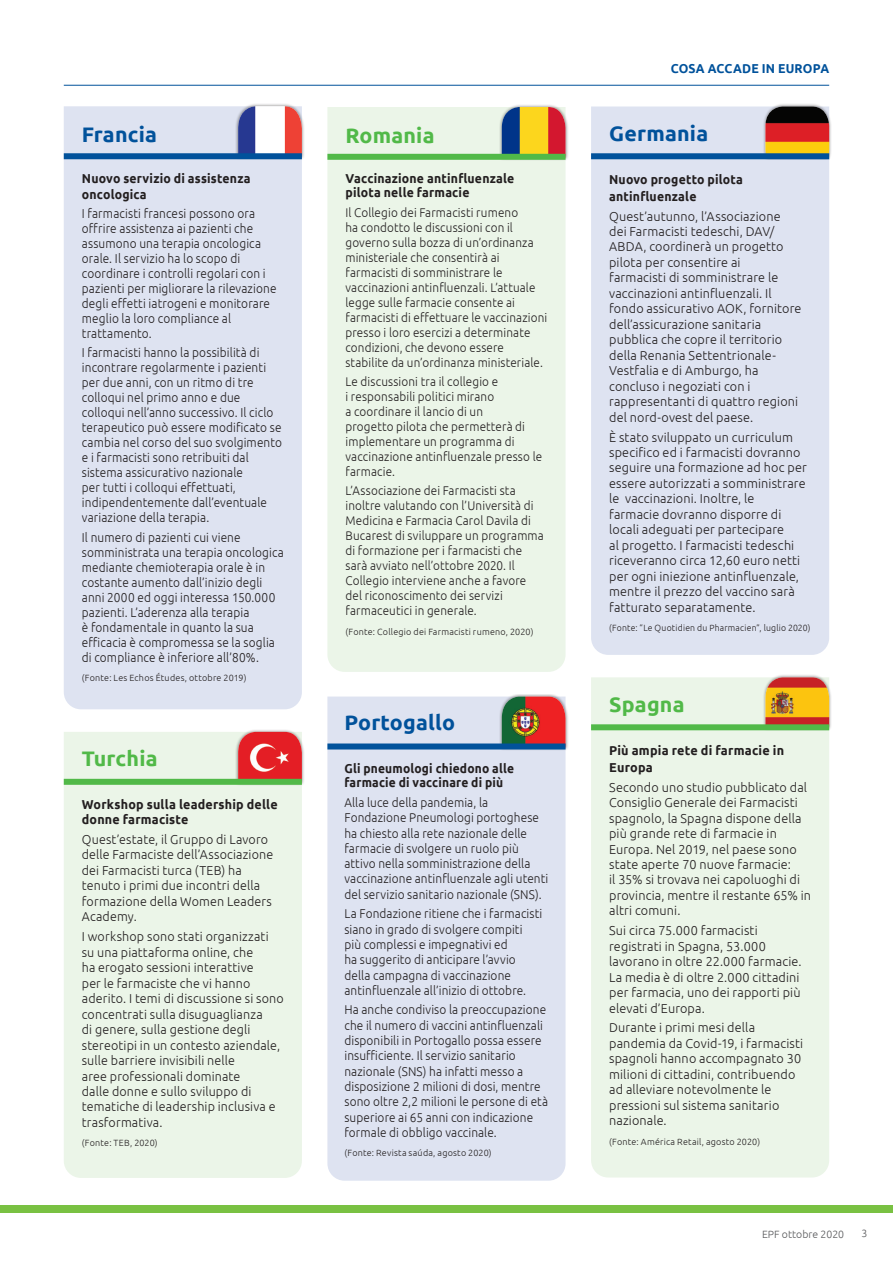
<style>
.page{position:relative;width:893px;height:1263px;background:#fff}
.page>*{position:absolute;margin:0;border:0;box-sizing:border-box;transform-origin:0 0}
.COUNTRY_HEADING_GREE{font:700 21px "Ubuntu";letter-spacing:.01em;color:#01529b}
.COUNTRY_HEADING_GREE-2{font:700 21px "Ubuntu";letter-spacing:.01em;color:#51b948}
.MAIN_BODY{font:300 12.9px/15.5px "Ubuntu";letter-spacing:.01em;color:#231f20}
.MAIN_BODY-2{font:300 12.9px/15px "Ubuntu";letter-spacing:.01em;color:#231f20;scale:.92 1}
.MAIN_BODY_BOLD{font:700 12.9px/16.5px "Ubuntu";letter-spacing:.015em;color:#231f20;scale:.95 1}
.MAIN_BODY_BOLD-2{font:700 12.9px/16.5px "Ubuntu";letter-spacing:.015em;color:#231f20}
.MAIN_BODY_BOLD-3{font:700 12.9px/14.7px "Ubuntu";letter-spacing:.015em;color:#231f20;scale:.93 1}
.t1{font:700 12.9px "Ubuntu";letter-spacing:.015em;color:#01529b;scale:.95 1}
.MAIN_BODY-3{font:300 12.75px/15.3px "Ubuntu";letter-spacing:.01em;color:#231f20;scale:.93 1}
.MAIN_BODY-4{font:300 12.6px/15px "Ubuntu";letter-spacing:.01em;color:#231f20;scale:.93 1}
.t2{font:300 10.5px "Ubuntu";color:#57585a}
.SOURCE{font:300 9px "Ubuntu";letter-spacing:.025em;color:#231f20}
.SOURCE-2{font:300 9px "Ubuntu";letter-spacing:.025em;color:#231f20;scale:.96 1}
</style>
<div class="page">
<hr style="left:64px;top:85px;width:765px;height:1px;background:#01529b">
<div style="left:0;top:1205px;width:893px;height:8px;background:#79c142"></div>
<div style="left:591px;top:677px;width:238px;height:500px;background:#ebf5e8"></div>
<div style="left:591px;top:106px;width:238px;height:549px;background:#dee3f1"></div>
<div style="left:64px;top:106px;width:238px;height:603px;background:#dee3f1"></div>
<div style="left:235px;top:103px;width:70px;height:57px;background:#231f20;opacity:.5"></div>
<img style="left:238px;top:106px;width:64px;height:47px">
<div style="left:64px;top:153px;width:238px;height:6px;background:#01529b"></div>
<div style="left:762px;top:104px;width:70px;height:56px;background:#231f20;opacity:.5"></div>
<img style="left:765px;top:106px;width:64px;height:47px">
<div style="left:591px;top:153px;width:238px;height:6px;background:#01529b"></div>
<div style="left:327px;top:696px;width:239px;height:485px;background:#dee3f1"></div>
<div style="left:499px;top:694px;width:69px;height:56px;background:#231f20;opacity:.5"></div>
<img style="left:502px;top:696px;width:64px;height:47px">
<div style="left:327px;top:743px;width:239px;height:6px;background:#01529b"></div>
<div style="left:327px;top:107px;width:239px;height:565px;background:#ebf5e8"></div>
<div style="left:499px;top:104px;width:69px;height:57px;background:#231f20;opacity:.5"></div>
<img style="left:502px;top:107px;width:64px;height:47px">
<div style="left:327px;top:154px;width:239px;height:6px;background:#51b948"></div>
<div style="left:762px;top:674px;width:70px;height:57px;background:#231f20;opacity:.5"></div>
<img style="left:765px;top:677px;width:64px;height:47px">
<div style="left:591px;top:724px;width:238px;height:6px;background:#51b948"></div>
<div style="left:64px;top:732px;width:238px;height:446px;background:#ebf5e8"></div>
<div style="left:235px;top:729px;width:70px;height:57px;background:#231f20;opacity:.5"></div>
<img style="left:238px;top:732px;width:64px;height:47px">
<div style="left:64px;top:779px;width:238px;height:6px;background:#51b948"></div>
<p class="COUNTRY_HEADING_GREE" style="left:82px;top:122px;width:77px">Francia</p>
<p class="MAIN_BODY_BOLD" style="left:82px;top:171px;width:179px;line-height:15.5px">Nuovo servizio di assistenza oncologica</p>
<p class="MAIN_BODY-2" style="left:82px;top:206px;width:213px">I farmacisti francesi possono ora offrire assistenza ai pazienti che assumono una terapia oncologica orale. Il servizio ha lo scopo di coordinare i controlli regolari con i pazienti per migliorare la rilevazione degli effetti iatrogeni e monitorare meglio la loro compliance al trattamento.</p>
<p class="MAIN_BODY-2" style="left:82px;top:345px;width:219px">I farmacisti hanno la possibilità di incontrare regolarmente i pazienti per due anni, con un ritmo di tre colloqui nel primo anno e due colloqui nell’anno successivo. Il ciclo terapeutico può essere modificato se cambia nel corso del suo svolgimento e i farmacisti sono retribuiti dal sistema assicurativo nazionale<br>per tutti i colloqui effettuati, indipendentemente dall’eventuale variazione della terapia.</p>
<p class="MAIN_BODY-2" style="left:82px;top:529px;width:221px">Il numero di pazienti cui viene somministrata una terapia oncologica mediante chemioterapia orale è in costante aumento dall’inizio degli anni 2000 ed oggi interessa 150.000 pazienti. L’aderenza alla terapia<br>è fondamentale in quanto la sua efficacia è compromessa se la soglia di compliance è inferiore all’80%.</p>
<p class="SOURCE" style="left:82px;top:673px;width:166px">(Fonte: Les Echos Études, ottobre 2019)</p>
<p class="COUNTRY_HEADING_GREE-2" style="left:82px;top:746px;width:77px">Turchia</p>
<p class="MAIN_BODY_BOLD-2" style="left:82px;top:796px;width:197px;line-height:15.5px">Workshop sulla leadership delle donne farmaciste</p>
<p class="MAIN_BODY" style="left:82px;top:831px;width:193px">Quest’estate, il Gruppo di Lavoro delle Farmaciste dell’Associazione dei Farmacisti turca (TEB) ha tenuto i primi due incontri della formazione della Women Leaders<br>Academy.</p>
<p class="MAIN_BODY" style="left:82px;top:928px;width:203px">I workshop sono stati organizzati su una piattaforma online, che<br>ha erogato sessioni interattive<br>per le farmaciste che vi hanno aderito. I temi di discussione si sono concentrati sulla disuguaglianza<br>di genere, sulla gestione degli stereotipi in un contesto aziendale, sulle barriere invisibili nelle<br>aree professionali dominate<br>dalle donne e sullo sviluppo di tematiche di leadership inclusiva e trasformativa.</p>
<p class="SOURCE" style="left:82px;top:1137px;width:77px">(Fonte: TEB, 2020)</p>
<p class="COUNTRY_HEADING_GREE-2" style="left:345px;top:123px;width:91px">Romania</p>
<p class="MAIN_BODY_BOLD" style="left:345px;top:171px;width:179px;line-height:14.5px">Vaccinazione antinfluenzale pilota nelle farmacie</p>
<p class="MAIN_BODY-4" style="left:345px;top:204px;width:218px">Il Collegio dei Farmacisti rumeno<br>ha condotto le discussioni con il governo sulla bozza di un’ordinanza ministeriale che consentirà ai farmacisti di somministrare le vaccinazioni antinfluenzali. L’attuale legge sulle farmacie consente ai farmacisti di effettuare le vaccinazioni presso i loro esercizi a determinate condizioni, che devono essere stabilite da un’ordinanza ministeriale.</p>
<p class="MAIN_BODY-4" style="left:345px;top:374px;width:213px">Le discussioni tra il collegio e<br>i responsabili politici mirano<br>a coordinare il lancio di un<br>progetto pilota che permetterà di implementare un programma di vaccinazione antinfluenzale presso le farmacie.</p>
<p class="MAIN_BODY-4" style="left:345px;top:483px;width:215px">L’Associazione dei Farmacisti sta inoltre valutando con l’Università di Medicina e Farmacia Carol Davila di Bucarest di sviluppare un programma di formazione per i farmacisti che sarà avviato nell’ottobre 2020. Il Collegio interviene anche a favore del riconoscimento dei servizi farmaceutici in generale.</p>
<p class="SOURCE" style="left:345px;top:626px;width:190px">(Fonte: Collegio dei Farmacisti rumeno, 2020)</p>
<p class="COUNTRY_HEADING_GREE" style="left:344px;top:710px;width:112px">Portogallo</p>
<p class="MAIN_BODY_BOLD-3" style="left:344px;top:760px;width:184px">Gli pneumologi chiedono alle farmacie di vaccinare di più</p>
<p class="MAIN_BODY-3" style="left:344px;top:794px;width:221px">Alla luce della pandemia, la Fondazione Pneumologi portoghese ha chiesto alla rete nazionale delle farmacie di svolgere un ruolo più attivo nella somministrazione della vaccinazione antinfluenzale agli utenti del servizio sanitario nazionale (SNS).</p>
<p class="MAIN_BODY-3" style="left:344px;top:906px;width:214px">La Fondazione ritiene che i farmacisti siano in grado di svolgere compiti più complessi e impegnativi ed<br>ha suggerito di anticipare l’avvio della campagna di vaccinazione antinfluenzale all’inizio di ottobre.</p>
<p class="MAIN_BODY-3" style="left:344px;top:1002px;width:221px">Ha anche condiviso la preoccupazione che il numero di vaccini antinfluenzali disponibili in Portogallo possa essere insufficiente. Il servizio sanitario nazionale (SNS) ha infatti messo a disposizione 2 milioni di dosi, mentre sono oltre 2,2 milioni le persone di età superiore ai 65 anni con indicazione formale di obbligo vaccinale.</p>
<p class="SOURCE" style="left:344px;top:1147px;width:149px">(Fonte: Revista saúda, agosto 2020)</p>
<p class="t1" style="left:671px;top:60px;width:168px">COSA ACCADE IN EUROPA</p>
<p class="COUNTRY_HEADING_GREE" style="left:609px;top:121px;width:101px">Germania</p>
<p class="MAIN_BODY_BOLD" style="left:609px;top:171px;width:142px">Nuovo progetto pilota antinfluenzale</p>
<p class="MAIN_BODY" style="left:609px;top:208px;width:194px">Quest’autunno, l’Associazione dei Farmacisti tedeschi, DAV/<br>ABDA, coordinerà un progetto pilota per consentire ai<br>farmacisti di somministrare le vaccinazioni antinfluenzali. Il fondo assicurativo AOK, fornitore dell’assicurazione sanitaria pubblica che copre il territorio della Renania Settentrionale-<br>Vestfalia e di Amburgo, ha concluso i negoziati con i rappresentanti di quattro regioni del nord-ovest del paese.</p>
<p class="MAIN_BODY" style="left:609px;top:429px;width:199px">È stato sviluppato un curriculum specifico ed i farmacisti dovranno seguire una formazione ad hoc per essere autorizzati a somministrare le vaccinazioni. Inoltre, le farmacie dovranno disporre di locali adeguati per partecipare<br>al progetto. I farmacisti tedeschi riceveranno circa 12,60 euro netti per ogni iniezione antinfluenzale, mentre il prezzo del vaccino sarà fatturato separatamente.</p>
<p class="SOURCE-2" style="left:609px;top:622px;width:211px">(Fonte: “Le Quotidien du Pharmacien”, luglio 2020)</p>
<p class="COUNTRY_HEADING_GREE-2" style="left:609px;top:691px;width:77px">Spagna</p>
<p class="MAIN_BODY_BOLD-2" style="left:609px;top:742px;width:176px">Più ampia rete di farmacie in<br>Europa</p>
<p class="MAIN_BODY" style="left:609px;top:779px;width:203px">Secondo uno studio pubblicato dal<br>Consiglio Generale dei Farmacisti spagnolo, la Spagna dispone della più grande rete di farmacie in<br>Europa. Nel 2019, nel paese sono state aperte 70 nuove farmacie:<br>il 35% si trovava nei capoluoghi di provincia, mentre il restante 65% in altri comuni.</p>
<p class="MAIN_BODY" style="left:609px;top:922px;width:194px">Sui circa 75.000 farmacisti registrati in Spagna, 53.000 lavorano in oltre 22.000 farmacie.<br>La media è di oltre 2.000 cittadini per farmacia, uno dei rapporti più elevati d’Europa.</p>
<p class="MAIN_BODY" style="left:609px;top:1020px;width:196px">Durante i primi mesi della pandemia da Covid-19, i farmacisti spagnoli hanno accompagnato 30 milioni di cittadini, contribuendo ad alleviare notevolmente le pressioni sul sistema sanitario nazionale.</p>
<p class="SOURCE" style="left:609px;top:1136px;width:153px">(Fonte: América Retail, agosto 2020)</p>
<p class="t2" style="left:762px;top:1228px;width:84px">EPF ottobre 2020</p>
<p class="t2" style="left:861px;top:1227px;width:7px">3</p>
</div>
